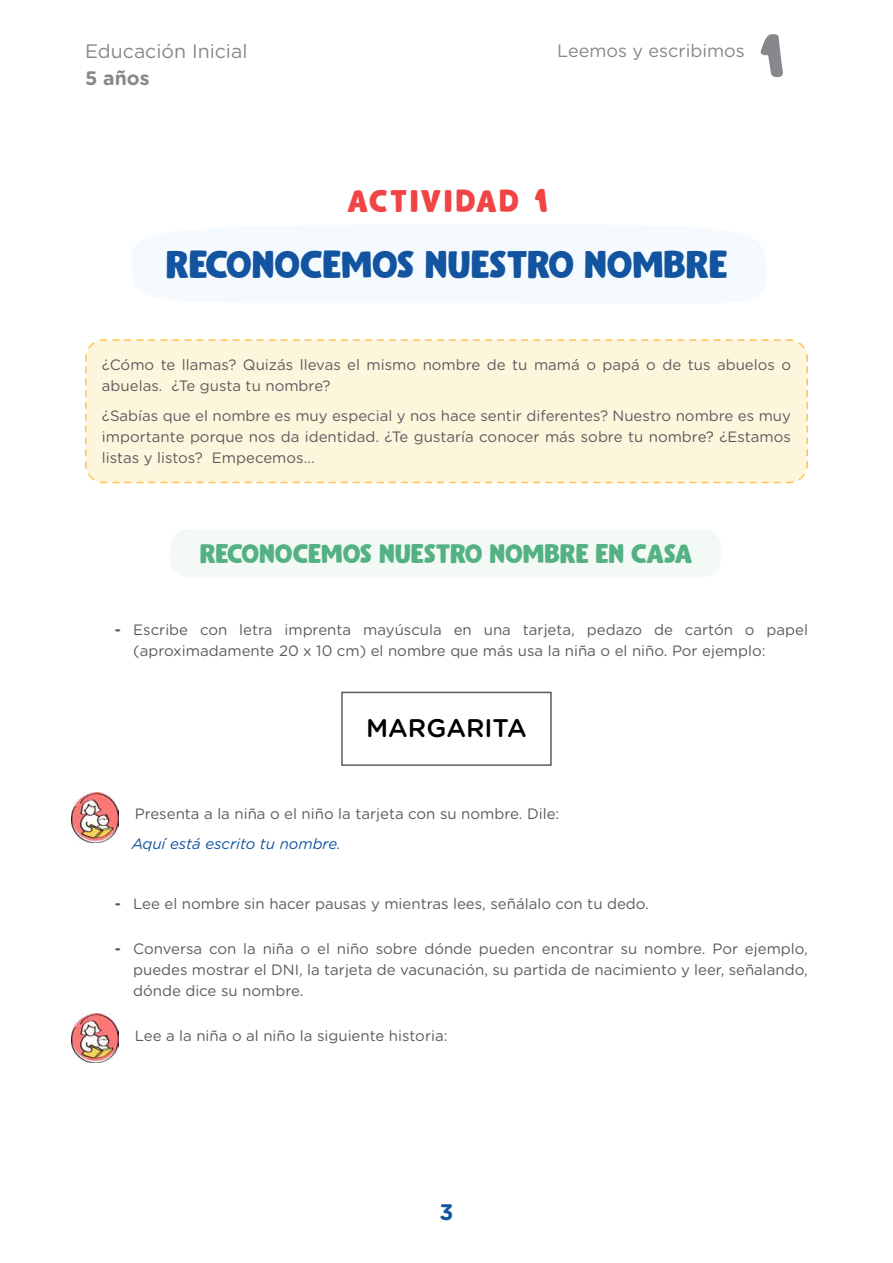
<style>
.page{position:relative;width:893px;height:1263px;background:#fff}
.page>*{position:absolute;margin:0;border:0;box-sizing:border-box;transform-origin:0 0}
.t1{font:73.5px "Nerko One";color:#89878c}
.Título_Actividad_OK{font:39px "Gumbo DEMO";color:#1254a0}
.Título_Actividad_OK-2{font:31.65px "Gumbo DEMO";letter-spacing:.09em;color:#f14444}
.Título_Actividad_OK-3{font:27px "Gumbo DEMO";color:#53b183}
.Cuerpo_de_texto_alin{font:500 25.5px "Gotham Rounded";color:#000}
.t2{font:700 22.5px "Gotham Rounded";color:#1254a0}
.t3{font:19.5px "Gotham Rounded";color:#89878c}
.t4{font:700 19.5px "Gotham Rounded";color:#89878c}
.t5{font:18px "Gotham Rounded";color:#89878c}
.Cuerpo_de_texto_alin-2{font:15px/21px "Gotham Rounded";color:#5c5b5f}
.Cuerpo_de_texto{font:italic 15px "Gotham Rounded";color:#1254a0}
.s1{font-family:"Nerko One";font-size:39.6px}
.s2{font-weight:700}
</style>
<div class="page">
<div style="left:85px;top:339px;width:723px;height:145px;background:#fef6dc"></div>
<div style="left:170px;top:529px;width:551px;height:48px;background:#f3f9f5;border-radius:18px"></div>
<div style="left:133px;top:225px;width:633px;height:79px;background:#f4fafd"></div>
<div style="left:341px;top:692px;width:211px;height:74px;border:2px solid #5c5b5f"></div>
<img style="left:72px;top:1014px;width:47px;height:49px">
<img style="left:72px;top:793px;width:47px;height:49px">
<h3 class="t3" style="left:85px;top:38px;width:164px">Educación Inicial</h3>
<h3 class="t4" style="left:85px;top:64px;width:66px">5 años</h3>
<p class="t5" style="left:557px;top:38px;width:189px">Leemos y escribimos</p>
<h1 class="t1" style="left:759px;top:8px;width:27px">1</h1>
<p class="Título_Actividad_OK-2" style="left:348px;top:184px;width:202px">ACTIVIDAD <span class="s1">1</span></p>
<p class="Título_Actividad_OK" style="left:166px;top:243px;width:563px">RECONOCEMOS NUESTRO NOMBRE</p>
<p class="Cuerpo_de_texto_alin-2" style="left:102px;top:354px;width:691px">¿Cómo te llamas? Quizás llevas el mismo nombre de tu mamá o papá o de tus abuelos o abuelas. ¿Te gusta tu nombre?</p>
<p class="Cuerpo_de_texto_alin-2" style="left:102px;top:405px;width:691px;text-align:justify">¿Sabías que el nombre es muy especial y nos hace sentir diferentes? Nuestro nombre es muy importante porque nos da identidad. ¿Te gustaría conocer más sobre tu nombre? ¿Estamos listas y listos? Empecemos…</p>
<p class="Título_Actividad_OK-3" style="left:200px;top:539px;width:494px">RECONOCEMOS NUESTRO NOMBRE EN CASA</p>
<p class="Cuerpo_de_texto_alin-2" style="left:133px;top:618px;width:676px;text-indent:-18px"><span class="s2">-</span> Escribe con letra imprenta mayúscula en una tarjeta, pedazo de cartón o papel (aproximadamente 20 x 10 cm) el nombre que más usa la niña o el niño. Por ejemplo:</p>
<p class="Cuerpo_de_texto_alin" style="left:366px;top:710px;width:162px">MARGARITA</p>
<p class="Cuerpo_de_texto_alin-2" style="left:135px;top:803px;width:426px">Presenta a la niña o el niño la tarjeta con su nombre. Dile:</p>
<p class="Cuerpo_de_texto" style="left:132px;top:834px;width:211px">Aquí está escrito tu nombre.</p>
<p class="Cuerpo_de_texto_alin-2" style="left:115px;top:893px;width:536px"><span class="s2">-</span> Lee el nombre sin hacer pausas y mientras lees, señálalo con tu dedo.</p>
<p class="Cuerpo_de_texto_alin-2" style="left:133px;top:938px;width:676px;text-align:justify;text-indent:-18px"><span class="s2">-</span> Conversa con la niña o el niño sobre dónde pueden encontrar su nombre. Por ejemplo, puedes mostrar el DNI, la tarjeta de vacunación, su partida de nacimiento y leer, señalando, dónde dice su nombre.</p>
<p class="Cuerpo_de_texto_alin-2" style="left:135px;top:1025px;width:314px">Lee a la niña o al niño la siguiente historia:</p>
<h3 class="t2" style="left:439px;top:1195px;width:15px">3</h3>
</div>
